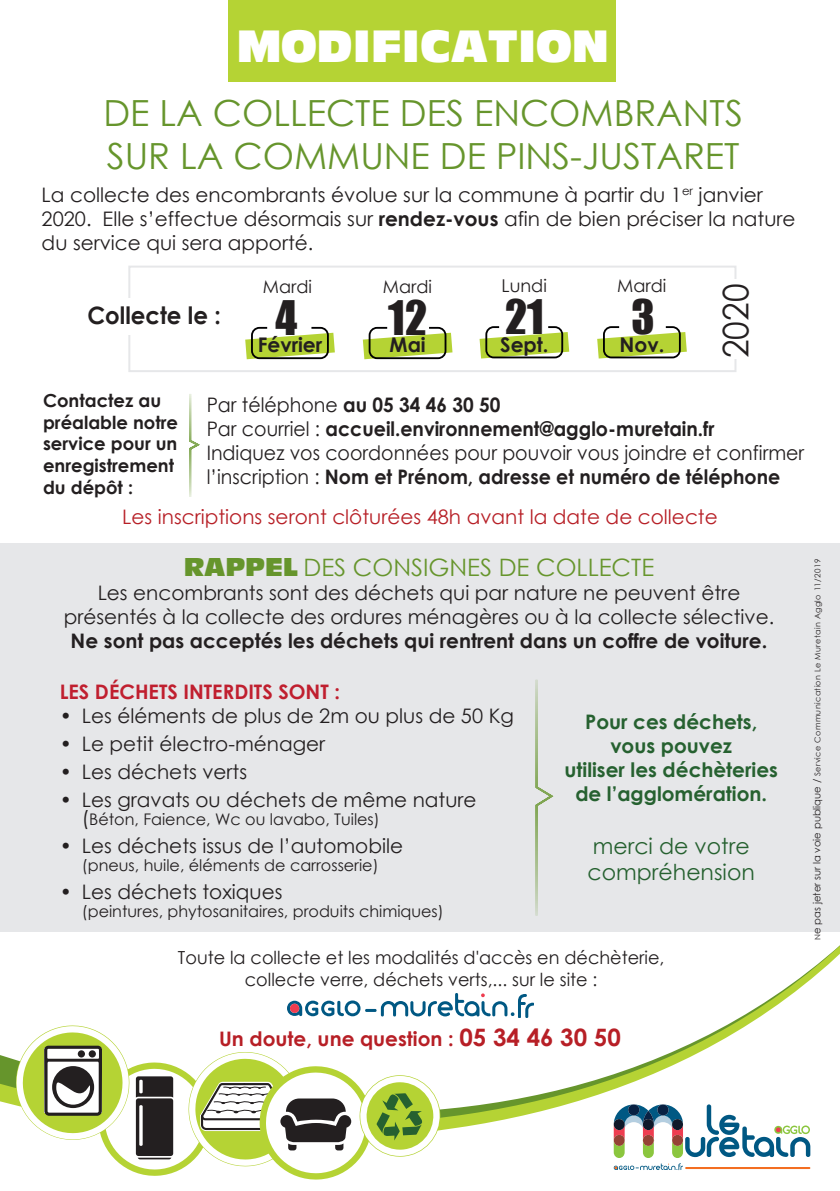
<style>
.page{position:relative;width:840px;height:1191px;background:#fff}
.page>*{position:absolute;margin:0;border:0;box-sizing:border-box;transform-origin:0 0}
.t1{font:43.8px "Impact";color:#231f20}
.t2{font:42px "Antique Olive Compact";color:#fff}
.t3{font:36px/43.2px "Century Gothic";color:#66952c}
.t4{font:35.2px "Century Gothic";color:#231f20;scale:.95 1}
.t5{font:24px "Century Gothic";color:#66952c}
.t6{font:700 24px "Century Gothic";color:#231f20;scale:.95 1}
.t7{font:22px/26.4px "Century Gothic";color:#266130}
.t8{font:700 20.2px "Century Gothic";color:#231f20}
.t9{font:20px/24px "Century Gothic";color:#231f20}
.t10{font:20px/24px "Century Gothic";color:#231f20;scale:.95 1}
.t11{font:700 20px/24px "Century Gothic";color:#266130;text-align:center}
.t12{font:700 20px "Century Gothic";color:#231f20}
.t13{font:20px "Century Gothic";color:#b71f26}
.t14{font:700 20px "Century Gothic";color:#b71f26}
.t15{font:700 20px "Century Gothic";color:#c01f2f}
.t16{font:18px/21.6px "Century Gothic";color:#231f20;text-align:center}
.t17{font:700 18px/21.6px "Century Gothic";color:#231f20}
.t18{font:17.6px "Century Gothic";color:#231f20}
.t19{font:16px "Century Gothic";color:#231f20}
.t20{font:8px "Century Gothic";letter-spacing:.05em;color:#231f20}
.s1{font-weight:700}
.s2{font-family:"Antique Olive Compact"}
.s3{font-size:20px}
.s4{font-size:10px}
.s5{font-size:24px}
</style>
<div class="page">
<div style="left:0;top:543px;width:839px;height:389px;background:#e6e7e9"></div>
<div style="left:228px;top:0;width:388px;height:81px;background:#b5d334"></div>
<svg style="left:0;top:915px;width:839px;height:256px"></svg>
<svg style="left:613px;top:1104px;width:196px;height:66px"></svg>
<hr style="left:684px;top:1167px;width:125px;height:2px;background:#f36e21">
<svg style="left:287px;top:993px;width:246px;height:24px"></svg>
<svg style="left:245px;top:327px;width:90px;height:32px"></svg>
<svg style="left:479px;top:326px;width:90px;height:32px"></svg>
<svg style="left:362px;top:327px;width:90px;height:32px"></svg>
<svg style="left:597px;top:326px;width:89px;height:32px"></svg>
<svg style="left:535px;top:679px;width:18px;height:236px"></svg>
<svg style="left:189px;top:394px;width:11px;height:103px"></svg>
<div style="left:128px;top:266px;width:608px;height:106px;border:2px solid #e6e7e9"></div>
<div style="left:87px;top:298px;width:151px;height:36px;background:#fff"></div>
<div style="left:722px;top:279px;width:26px;height:80px;background:#fff"></div>
<svg style="left:14px;top:1023px;width:428px;height:157px"></svg>
<h2 class="t2" style="left:237px;top:18px;width:373px">MODIFICATION</h2>
<h3 class="t3" style="left:103px;top:90px;width:640px">DE LA COLLECTE DES ENCOMBRANTS<br>SUR LA COMMUNE DE PINS-JUSTARET</h3>
<p class="t9" style="left:42px;top:182px;width:755px">La collecte des encombrants évolue sur la commune à partir du 1<sup>er</sup> janvier<br>2020. Elle s’effectue désormais sur <span class="s1">rendez-vous</span> afin de bien préciser la nature du service qui sera apporté.</p>
<p class="t6" style="left:87px;top:297px;width:142px">Collecte le :</p>
<p class="t18" style="left:263px;top:274px;width:51px">Mardi</p>
<p class="t8" style="left:257px;top:330px;width:66px"><sup>4</sup>Février</p>
<p class="t18" style="left:383px;top:274px;width:51px">Mardi</p>
<p class="t8" style="left:388px;top:330px;width:40px"><sup>12</sup>Mai</p>
<p class="t18" style="left:501px;top:273px;width:47px">Lundi</p>
<h1 class="t1" style="left:504px;top:283px;width:40px">21</h1>
<p class="t8" style="left:500px;top:329px;width:50px">Sept.</p>
<p class="t18" style="left:617px;top:273px;width:51px">Mardi</p>
<p class="t8" style="left:619px;top:329px;width:46px"><sup>3</sup>Nov.</p>
<h3 class="t4" style="left:710px;top:358px;width:80px;rotate:-90deg">2020</h3>
<p class="t17" style="left:43px;top:389px;width:137px">Contactez au préalable notre service pour un enregistrement du dépôt :</p>
<p class="t10" style="left:206px;top:393px;width:630px">Par téléphone <span class="s1">au 05 34 46 30 50<br></span>Par courriel : <span class="s1">accueil.environnement@agglo-muretain.fr<br></span>Indiquez vos coordonnées pour pouvoir vous joindre et confirmer l’inscription : <span class="s1">Nom et Prénom, adresse et numéro de téléphone</span></p>
<p class="t13" style="left:122px;top:503px;width:596px">Les inscriptions seront clôturées 48h avant la date de collecte</p>
<p class="t5" style="left:184px;top:550px;width:472px"><span class="s2">RAPPEL</span> DES CONSIGNES DE COLLECTE</p>
<p class="t9" style="left:64px;top:580px;width:711px;text-align:center">Les encombrants sont des déchets qui par nature ne peuvent être présentés à la collecte des ordures ménagères ou à la collecte sélective.</p>
<p class="t12" style="left:71px;top:625px;width:697px">Ne sont pas acceptés les déchets qui rentrent dans un coffre de voiture.</p>
<p class="t15" style="left:60px;top:677px;width:282px">LES DÉCHETS INTERDITS SONT :</p>
<p class="t9" style="left:60px;top:704px;width:455px">• Les éléments de plus de 2m ou plus de 50 Kg</p>
<p class="t9" style="left:60px;top:732px;width:267px">• Le petit électro-ménager</p>
<p class="t9" style="left:60px;top:760px;width:189px">• Les déchets verts</p>
<p class="t9" style="left:60px;top:788px;width:418px">• Les gravats ou déchets de même nature</p>
<p class="t19" style="left:82px;top:808px;width:299px"><span class="s3">(</span>Béton, Faience, Wc ou lavabo, Tuiles)</p>
<p class="t9" style="left:60px;top:834px;width:344px">• Les déchets issus de l’automobile</p>
<p class="t19" style="left:82px;top:854px;width:298px">(pneus, huile, éléments de carrosserie)</p>
<p class="t9" style="left:60px;top:880px;width:224px">• Les déchets toxiques</p>
<p class="t19" style="left:82px;top:900px;width:363px">(peintures, phytosanitaires, produits chimiques)</p>
<p class="t11" style="left:564px;top:708px;width:215px">Pour ces déchets, vous pouvez<br>utiliser les déchèteries de l’agglomération.</p>
<p class="t7" style="left:587px;top:832px;width:169px">merci de votre compréhension</p>
<p class="t16" style="left:178px;top:947px;width:487px">Toute la collecte et les modalités d'accès en déchèterie, collecte verre, déchets verts,... sur le site :</p>
<p class="t20" style="left:811px;top:939px;width:382px;rotate:-90deg">N<span class="s4">e pas jeter sur la voie publique /</span> Service Communication Le Muretain Agglo 11/2019</p>
<p class="t14" style="left:219px;top:1023px;width:403px">Un doute, une question : <span class="s5">05 34 46 30 50</span></p>
</div>
